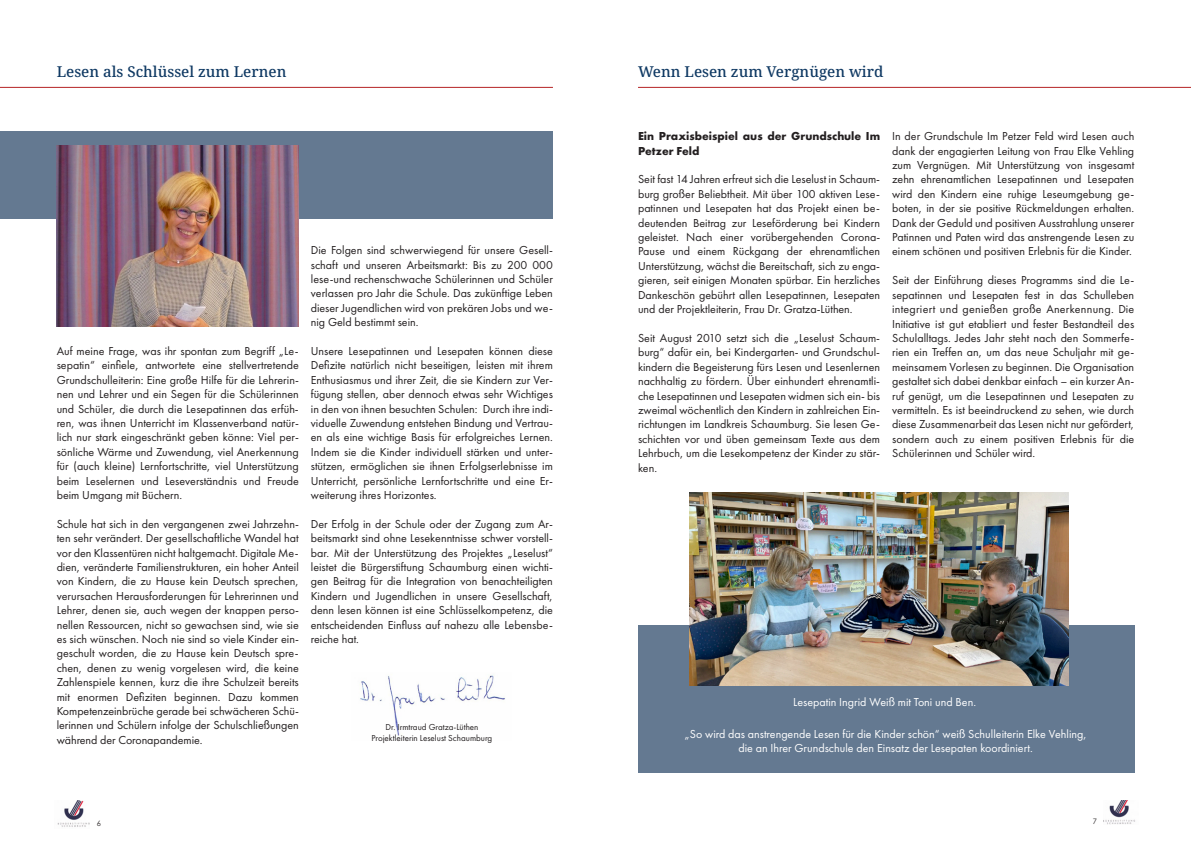
<style>
.page{position:relative;width:1191px;height:842px;background:#fff}
.page>*{position:absolute;margin:0;border:0;box-sizing:border-box;transform-origin:0 0}
.t1{font:500 15px "Noto Serif";color:#0f3963}
.t2{font:12px/14.4px "Futura PT";color:#231f20;text-align:justify}
.t3{font:12px/14.4px "Futura PT";color:#fff;text-align:center}
.t4{font:700 12px/14.4px "Futura PT";color:#231f20}
.t5{font:9px/10.8px "Futura PT";color:#231f20;text-align:center}
.t6{font:7.5px "Century Gothic";color:#231f20}
</style>
<div class="page">
<img style="left:1103px;top:800px;width:32px;height:25px">
<img style="left:57px;top:800px;width:33px;height:27px">
<hr style="left:0;top:87px;width:553px;height:1px;background:#b52325">
<div style="left:638px;top:626px;width:496px;height:147px;background:#647991"></div>
<img style="left:690px;top:493px;width:379px;height:192px">
<hr style="left:638px;top:87px;width:553px;height:1px;background:#b52325">
<img style="left:360px;top:675px;width:145px;height:61px">
<div style="left:0;top:131px;width:553px;height:88px;background:#647991"></div>
<img style="left:57px;top:145px;width:242px;height:182px">
<p class="t1" style="left:57px;top:61px;width:231px">Lesen als Schlüssel zum Lernen</p>
<p class="t2" style="left:57px;top:344px;width:244px">Auf meine Frage, was ihr spontan zum Begriff „Le&shy;sepatin“ einfiele, antwortete eine stellvertretende Grundschulleiterin: Eine große Hilfe für die Lehrerin&shy;nen und Lehrer und ein Segen für die Schülerinnen und Schüler, die durch die Lesepatinnen das erfüh&shy;ren, was ihnen Unterricht im Klassenverband natür&shy;lich nur stark eingeschränkt geben könne: Viel per&shy;sönliche Wärme und Zuwendung, viel Anerkennung für (auch kleine) Lernfortschritte, viel Unterstützung beim Leselernen und Leseverständnis und Freude beim Umgang mit Büchern.</p>
<p class="t2" style="left:57px;top:516px;width:244px">Schule hat sich in den vergangenen zwei Jahrzehn&shy;ten sehr verändert. Der gesellschaftliche Wandel hat vor den Klassentüren nicht haltgemacht. Digitale Me&shy;dien, veränderte Familienstrukturen, ein hoher Anteil von Kindern, die zu Hause kein Deutsch sprechen, verursachen Herausforderungen für Lehrerinnen und Lehrer, denen sie, auch wegen der knappen perso&shy;nellen Ressourcen, nicht so gewachsen sind, wie sie es sich wünschen. Noch nie sind so viele Kinder ein&shy;geschult worden, die zu Hause kein Deutsch spre&shy;chen, denen zu wenig vorgelesen wird, die keine Zahlenspiele kennen, kurz die ihre Schulzeit bereits mit enormen Defiziten beginnen. Dazu kommen Kompetenzeinbrüche gerade bei schwächeren Schü&shy;lerinnen und Schülern infolge der Schulschließungen während der Coronapandemie.</p>
<p class="t2" style="left:311px;top:243px;width:244px">Die Folgen sind schwerwiegend für unsere Gesell&shy;schaft und unseren Arbeitsmarkt: Bis zu 200 000 lese-und rechenschwache Schülerinnen und Schüler verlassen pro Jahr die Schule. Das zukünftige Leben dieser Jugendlichen wird von prekären Jobs und we&shy;nig Geld bestimmt sein.</p>
<p class="t2" style="left:311px;top:344px;width:244px">Unsere Lesepatinnen und Lesepaten können diese Defizite natürlich nicht beseitigen, leisten mit ihrem Enthusiasmus und ihrer Zeit, die sie Kindern zur Ver&shy;fügung stellen, aber dennoch etwas sehr Wichtiges in den von ihnen besuchten Schulen: Durch ihre indi&shy;viduelle Zuwendung entstehen Bindung und Vertrau&shy;en als eine wichtige Basis für erfolgreiches Lernen.<br>Indem sie die Kinder individuell stärken und unter&shy;stützen, ermöglichen sie ihnen Erfolgserlebnisse im Unterricht, persönliche Lernfortschritte und eine Er&shy;weiterung ihres Horizontes.</p>
<p class="t2" style="left:311px;top:516px;width:244px">Der Erfolg in der Schule oder der Zugang zum Ar&shy;beitsmarkt sind ohne Lesekenntnisse schwer vorstell&shy;bar. Mit der Unterstützung des Projektes „Leselust“ leistet die Bürgerstiftung Schaumburg einen wichti&shy;gen Beitrag für die Integration von benachteiligten Kindern und Jugendlichen in unsere Gesellschaft, denn lesen können ist eine Schlüsselkompetenz, die entscheidenden Einfluss auf nahezu alle Lebensbe&shy;reiche hat.</p>
<p class="t5" style="left:371px;top:722px;width:122px">Dr. Irmtraud Gratza-Lüthen<br>Projektleiterin Leselust Schaumburg</p>
<p class="t1" style="left:638px;top:61px;width:247px">Wenn Lesen zum Vergnügen wird</p>
<p class="t4" style="left:638px;top:129px;width:244px">Ein Praxisbeispiel aus der Grundschule Im<br>Petzer Feld</p>
<p class="t2" style="left:638px;top:172px;width:244px">Seit fast 14 Jahren erfreut sich die Leselust in Schaum&shy;burg großer Beliebtheit. Mit über 100 aktiven Lese&shy;patinnen und Lesepaten hat das Projekt einen be&shy;deutenden Beitrag zur Leseförderung bei Kindern geleistet. Nach einer vorübergehenden Corona-Pause und einem Rückgang der ehrenamtlichen Unterstützung, wächst die Bereitschaft, sich zu enga&shy;gieren, seit einigen Monaten spürbar. Ein herzliches Dankeschön gebührt allen Lesepatinnen, Lesepaten und der Projektleiterin, Frau Dr. Gratza-Lüthen.</p>
<p class="t2" style="left:638px;top:331px;width:244px">Seit August 2010 setzt sich die „Leselust Schaum&shy;burg“ dafür ein, bei Kindergarten- und Grundschul&shy;kindern die Begeisterung fürs Lesen und Lesenlernen nachhaltig zu fördern. Über einhundert ehrenamtli&shy;che Lesepatinnen und Lesepaten widmen sich ein- bis zweimal wöchentlich den Kindern in zahlreichen Ein&shy;richtungen im Landkreis Schaumburg. Sie lesen Ge&shy;schichten vor und üben gemeinsam Texte aus dem Lehrbuch, um die Lesekompetenz der Kinder zu stär&shy;ken.</p>
<p class="t2" style="left:892px;top:129px;width:244px">In der Grundschule Im Petzer Feld wird Lesen auch dank der engagierten Leitung von Frau Elke Vehling zum Vergnügen. Mit Unterstützung von insgesamt zehn ehrenamtlichen Lesepatinnen und Lesepaten wird den Kindern eine ruhige Leseumgebung ge&shy;boten, in der sie positive Rückmeldungen erhalten.<br>Dank der Geduld und positiven Ausstrahlung unserer Patinnen und Paten wird das anstrengende Lesen zu einem schönen und positiven Erlebnis für die Kinder.</p>
<p class="t2" style="left:892px;top:273px;width:244px">Seit der Einführung dieses Programms sind die Le&shy;sepatinnen und Lesepaten fest in das Schulleben integriert und genießen große Anerkennung. Die Initiative ist gut etabliert und fester Bestandteil des Schulalltags. Jedes Jahr steht nach den Sommerfe&shy;rien ein Treffen an, um das neue Schuljahr mit ge&shy;meinsamem Vorlesen zu beginnen. Die Organisation gestaltet sich dabei denkbar einfach – ein kurzer An&shy;ruf genügt, um die Lesepatinnen und Lesepaten zu vermitteln. Es ist beeindruckend zu sehen, wie durch diese Zusammenarbeit das Lesen nicht nur gefördert, sondern auch zu einem positiven Erlebnis für die Schülerinnen und Schüler wird.</p>
<p class="t3" style="left:793px;top:695px;width:184px">Lesepatin Ingrid Weiß mit Toni und Ben.</p>
<p class="t3" style="left:684px;top:726px;width:404px">„So wird das anstrengende Lesen für die Kinder schön“ weiß Schulleiterin Elke Vehling, die an Ihrer Grundschule den Einsatz der Lesepaten koordiniert.</p>
<p class="t6" style="left:97px;top:818px;width:6px">6</p>
<p class="t6" style="left:1092px;top:816px;width:6px">7</p>
</div>
